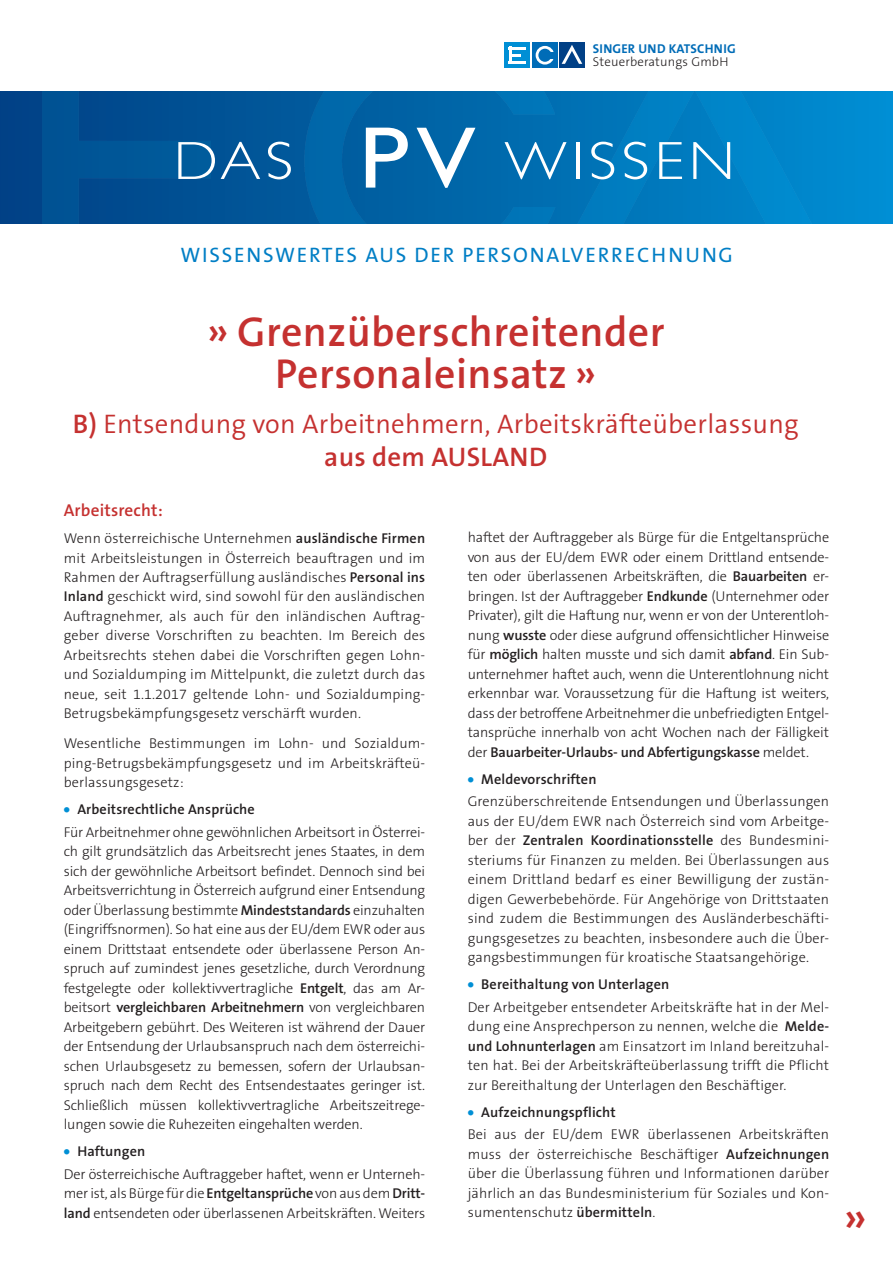
<style>
.page{position:relative;width:893px;height:1263px;background:#fff}
.page>*{position:absolute;margin:0;border:0;box-sizing:border-box;transform-origin:0 0}
.t1{font:300 54px "Gill Sans";letter-spacing:.08em;color:#fff;scale:1.11 1}
.t2{font:600 45px "The Sans B6";color:#c53130}
.t3{font:600 42px/42px "The Sans B6";letter-spacing:.01em;color:#c53130;text-align:center}
.t4{font:300 27px "The Sans B4";letter-spacing:.01em;color:#c53130}
.t5{font:600 27px "The Sans B6";letter-spacing:.01em;color:#c53130}
.t6{font:21px "The Sans B5 Plain";letter-spacing:.085em;color:#007ec5}
.t7{font:600 17.25px "The Sans B6";letter-spacing:.01em;color:#c53130}
.t8{font:300 14.25px/19.5px "The Sans B3";letter-spacing:.01em;color:#231f20;text-align:justify}
.t9{font:600 14.25px "The Sans B6";letter-spacing:.01em;color:#231f20}
.t10{font:600 14.25px "The Sans B6";letter-spacing:-.01em;color:#231f20}
.t11{font:300 12.9px "The Sans B3";letter-spacing:.015em;color:#231f20}
.t12{font:700 12.9px "The Sans B7";letter-spacing:.015em;color:#006cb7}
.s1{font-weight:400;font-size:87.75px}
.s2{font-family:"The Sans B6";font-weight:600}
.s3{font-family:"The Sans B9";font-weight:900;color:#008fd5}
.s4{font-family:"The Sans B3";font-weight:300}
</style>
<div class="page">
<img style="left:0;top:91px;width:876px;height:132px">
<div style="left:504px;top:43px;width:26px;height:25px;background:#008fd5"></div>
<svg style="left:509px;top:47px;width:17px;height:17px"></svg>
<div style="left:532px;top:43px;width:25px;height:25px;background:#006cb7"></div>
<div style="left:536px;top:46px;width:18px;height:19px;border:3px solid #fff;border-radius:50%"></div>
<div style="left:548px;top:52px;width:7px;height:6px;background:#006cb7"></div>
<div style="left:560px;top:43px;width:25px;height:25px;background:#014086"></div>
<svg style="left:562px;top:45px;width:20px;height:19px"></svg>
<p class="t12" style="left:593px;top:41px;width:144px">SINGER UND KATSCHNIG</p>
<p class="t11" style="left:593px;top:55px;width:137px">Steuerberatungs GmbH</p>
<h1 class="t1" style="left:174px;top:119px;width:507px">DAS <span class="s1">PV</span> WISSEN</h1>
<h3 class="t6" style="left:180px;top:244px;width:554px">WISSENSWERTES AUS DER PERSONALVERRECHNUNG</h3>
<h3 class="t3" style="left:207px;top:313px;width:459px">» Grenzüberschreitender<br>Personaleinsatz »</h3>
<h3 class="t4" style="left:73px;top:410px;width:727px"><span class="s2">B)</span> Entsendung von Arbeitnehmern, Arbeitskräfteüberlassung</h3>
<h3 class="t5" style="left:324px;top:443px;width:225px">aus dem AUSLAND</h3>
<p class="t7" style="left:64px;top:501px;width:100px">Arbeitsrecht:</p>
<p class="t8" style="left:64px;top:529px;width:363px">Wenn österreichische Unternehmen <span class="s2">ausländische Firmen </span>mit Arbeitsleistungen in Österreich beauftragen und im Rahmen der Auftragserfüllung ausländisches <span class="s2">Personal ins Inland</span> geschickt wird, sind sowohl für den ausländischen Auftragnehmer, als auch für den inländischen Auftrag&shy;geber diverse Vorschriften zu beachten. Im Bereich des Arbeitsrechts stehen dabei die Vorschriften gegen Lohn&shy;und Sozialdumping im Mittelpunkt, die zuletzt durch das neue, seit 1.1.2017 geltende Lohn- und Sozialdumping-Betrugsbekämpfungsgesetz verschärft wurden.</p>
<p class="t8" style="left:64px;top:735px;width:363px">Wesentliche Bestimmungen im Lohn- und Sozialdum&shy;ping-Betrugsbekämpfungsgesetz und im Arbeitskräfteü&shy;berlassungsgesetz:</p>
<p class="t9" style="left:64px;top:802px;width:193px"><span class="s3">•</span> Arbeitsrechtliche Ansprüche</p>
<p class="t8" style="left:64px;top:823px;width:363px">Für Arbeitnehmer ohne gewöhnlichen Arbeitsort in Österrei&shy;ch gilt grundsätzlich das Arbeitsrecht jenes Staates, in dem sich der gewöhnliche Arbeitsort befindet. Dennoch sind bei Arbeitsverrichtung in Österreich aufgrund einer Entsendung oder Überlassung bestimmte <span class="s2">Mindeststandards</span> einzuhalten (Eingriffsnormen). So hat eine aus der EU/dem EWR oder aus einem Drittstaat entsendete oder überlassene Person An&shy;spruch auf zumindest jenes gesetzliche, durch Verordnung festgelegte oder kollektivvertragliche <span class="s2">Entgelt</span>, das am Ar-</p>
<p class="t10" style="left:64px;top:1000px;width:363px"><span class="s4">beitsort</span> vergleichbaren Arbeitnehmern <span class="s4">von vergleichbaren</span></p>
<p class="t8" style="left:64px;top:1018px;width:363px">Arbeitgebern gebührt. Des Weiteren ist während der Dauer der Entsendung der Urlaubsanspruch nach dem österreichi&shy;schen Urlaubsgesetz zu bemessen, sofern der Urlaubsan&shy;spruch nach dem Recht des Entsendestaates geringer ist.<br>Schließlich müssen kollektivvertragliche Arbeitszeitrege&shy;lungen sowie die Ruhezeiten eingehalten werden.</p>
<p class="t9" style="left:64px;top:1144px;width:83px"><span class="s3">•</span> Haftungen</p>
<p class="t8" style="left:64px;top:1165px;width:363px">Der österreichische Auftraggeber haftet, wenn er Unterneh&shy;mer ist, als Bürge für die <span class="s2">Entgeltansprüche</span> von aus dem <span class="s2">Dritt&shy;land</span> entsendeten oder überlassenen Arbeitskräften. Weiters</p>
<p class="t8" style="left:468px;top:529px;width:363px">haftet der Auftraggeber als Bürge für die Entgeltansprüche von aus der EU/dem EWR oder einem Drittland entsende&shy;ten oder überlassenen Arbeitskräften, die <span class="s2">Bauarbeiten</span> er&shy;bringen. Ist der Auftraggeber <span class="s2">Endkunde</span> (Unternehmer oder Privater), gilt die Haftung nur, wenn er von der Unterentloh&shy;nung <span class="s2">wusste</span> oder diese aufgrund offensichtlicher Hinweise für <span class="s2">möglich</span> halten musste und sich damit <span class="s2">abfand</span>. Ein Sub&shy;unternehmer haftet auch, wenn die Unterentlohnung nicht erkennbar war. Voraussetzung für die Haftung ist weiters, dass der betroffene Arbeitnehmer die unbefriedigten Entgel&shy;tansprüche innerhalb von acht Wochen nach der Fälligkeit</p>
<p class="t10" style="left:468px;top:745px;width:343px"><span class="s4">der</span> Bauarbeiter-Urlaubs- und Abfertigungskasse <span class="s4">meldet.</span></p>
<p class="t9" style="left:468px;top:772px;width:130px"><span class="s3">•</span> Meldevorschriften</p>
<p class="t8" style="left:468px;top:793px;width:363px">Grenzüberschreitende Entsendungen und Überlassungen aus der EU/dem EWR nach Österreich sind vom Arbeitge-</p>
<p class="t9" style="left:468px;top:833px;width:363px"><span class="s4">ber der</span> Zentralen Koordinationsstelle <span class="s4">des Bundesmini-</span></p>
<p class="t8" style="left:468px;top:851px;width:363px">steriums für Finanzen zu melden. Bei Überlassungen aus einem Drittland bedarf es einer Bewilligung der zustän&shy;digen Gewerbebehörde. Für Angehörige von Drittstaaten sind zudem die Bestimmungen des Ausländerbeschäfti&shy;gungsgesetzes zu beachten, insbesondere auch die Über&shy;gangsbestimmungen für kroatische Staatsangehörige.</p>
<p class="t9" style="left:468px;top:977px;width:203px"><span class="s3">•</span> Bereithaltung von Unterlagen</p>
<p class="t8" style="left:468px;top:998px;width:363px">Der Arbeitgeber entsendeter Arbeitskräfte hat in der Mel&shy;dung eine Ansprechperson zu nennen, welche die <span class="s2">Melde&shy;und Lohnunterlagen</span> am Einsatzort im Inland bereitzuhal&shy;ten hat. Bei der Arbeitskräfteüberlassung trifft die Pflicht zur Bereithaltung der Unterlagen den Beschäftiger.</p>
<p class="t9" style="left:468px;top:1104px;width:149px"><span class="s3">•</span> Aufzeichnungspflicht</p>
<p class="t8" style="left:468px;top:1126px;width:363px">Bei aus der EU/dem EWR überlassenen Arbeitskräften muss der österreichische Beschäftiger <span class="s2">Aufzeichnungen </span>über die Überlassung führen und Informationen darüber jährlich an das Bundesministerium für Soziales und Kon&shy;sumentenschutz <span class="s2">übermitteln</span>.</p>
<h2 class="t2" style="left:843px;top:1194px;width:25px">»</h2>
</div>
